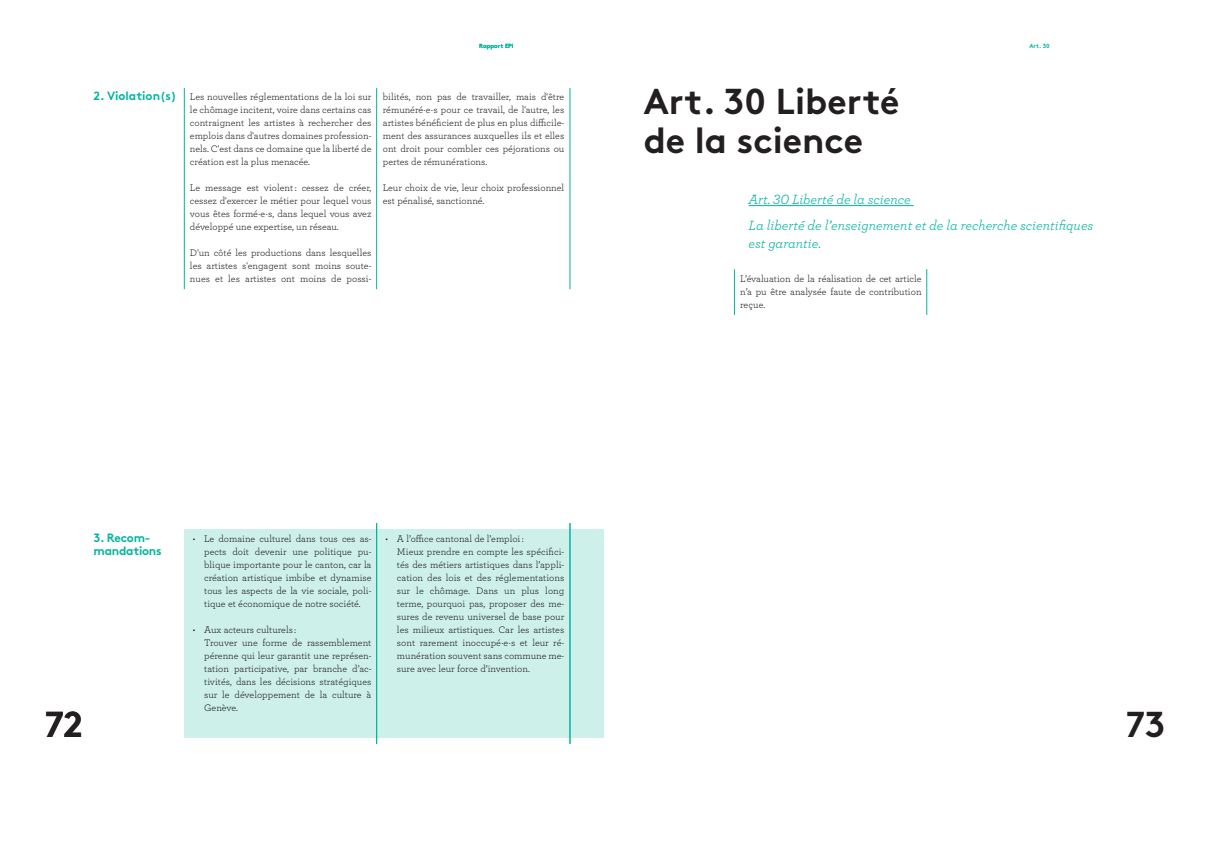
<style>
.page{position:relative;width:1208px;height:859px;background:#fff}
.page>*{position:absolute;margin:0;border:0;box-sizing:border-box;transform-origin:0 0}
._2__titre_article{font:700 36px/39px "Brown";color:#231f20}
._6__pagination{font:36px "Brown Bold Alt";color:#231f20}
._3__articles{font:14px/17.3px "Archer Book LF Italic";color:#00b59d}
._5__titres_marges{font:12px/13px "Brown Bold Alt";letter-spacing:-.02em;color:#00b59d}
._5__titres_marges-2{font:12px "Brown Bold Alt";color:#00b59d}
._1__corps{font:10px/13px "Archer";color:#231f20;text-align:justify}
._10__retrait__puces{font:10px/13px "Archer";color:#231f20;text-align:justify}
._8__en-tete{font:6px "Brown Bold Alt";color:#00b59d}
</style>
<div class="page">
<div style="left:184px;top:529px;width:420px;height:208px;background:#cdf0eb"></div>
<hr style="left:376px;top:88px;width:1px;height:201px;background:#00b59d">
<hr style="left:570px;top:88px;width:1px;height:201px;background:#00b59d">
<hr style="left:376px;top:523px;width:1px;height:221px;background:#00b59d">
<hr style="left:184px;top:88px;width:1px;height:201px;background:#00b59d">
<hr style="left:570px;top:523px;width:1px;height:221px;background:#00b59d">
<hr style="left:926px;top:269px;width:1px;height:46px;background:#00b59d">
<hr style="left:734px;top:269px;width:1px;height:46px;background:#00b59d">
<hr style="left:748px;top:205px;width:165px;height:1px;background:#00b59d">
<p class="_8__en-tete" style="left:479px;top:41px;width:36px">Rapport EPI</p>
<p class="_5__titres_marges-2" style="left:94px;top:86px;width:84px">2. Violation(s)</p>
<p class="_1__corps" style="left:190px;top:90px;width:183px">Les nouvelles réglementations de la loi sur le chômage incitent, voire dans certains cas contraignent les artistes à rechercher des emplois dans d'autres domaines profession&shy;nels. C'est dans ce domaine que la liberté de création est la plus menacée.</p>
<p class="_1__corps" style="left:190px;top:181px;width:183px">Le message est violent : cessez de créer, cessez d'exercer le métier pour lequel vous vous êtes formé·e·s, dans lequel vous avez développé une expertise, un réseau.</p>
<p class="_1__corps" style="left:190px;top:246px;width:183px">D'un côté les productions dans lesquelles les artistes s'engagent sont moins soute&shy;nues et les artistes ont moins de possi-</p>
<p class="_1__corps" style="left:383px;top:90px;width:183px">bilités, non pas de travailler, mais d'être rémunéré·e·s pour ce travail, de l'autre, les artistes bénéficient de plus en plus difficile&shy;ment des assurances auxquelles ils et elles ont droit pour combler ces péjorations ou pertes de rémunérations.</p>
<p class="_1__corps" style="left:383px;top:181px;width:183px">Leur choix de vie, leur choix professionnel est pénalisé, sanctionné.</p>
<p class="_2__titre_article" style="left:643px;top:78px;width:257px">Art. 30 Liberté de la science</p>
<p class="_8__en-tete" style="left:1029px;top:41px;width:22px">Art. 30</p>
<p class="_3__articles" style="left:748px;top:190px;width:164px">Art. 30 Liberté de la science</p>
<p class="_3__articles" style="left:748px;top:216px;width:346px">La liberté de l’enseignement et de la recherche scientifiques est garantie.</p>
<p class="_1__corps" style="left:740px;top:272px;width:183px">L’évaluation de la réalisation de cet article n’a pu être analysée faute de contribution reçue.</p>
<p class="_5__titres_marges" style="left:94px;top:530px;width:70px">3. Recom&shy;mandations</p>
<h1 class="_6__pagination" style="left:45px;top:695px;width:40px">72</h1>
<p class="_10__retrait__puces" style="left:204px;top:532px;width:169px;text-indent:-11px">• Le domaine culturel dans tous ces as&shy;pects doit devenir une politique pu&shy;blique importante pour le canton, car la création artistique imbibe et dynamise tous les aspects de la vie sociale, poli&shy;tique et économique de notre société.</p>
<p class="_10__retrait__puces" style="left:193px;top:623px;width:105px">• Aux acteurs culturels :</p>
<p class="_10__retrait__puces" style="left:204px;top:636px;width:169px">Trouver une forme de rassemblement pérenne qui leur garantit une représen&shy;tation participative, par branche d’ac&shy;tivités, dans les décisions stratégiques sur le développement de la culture à Genève.</p>
<p class="_10__retrait__puces" style="left:386px;top:532px;width:140px">• A l’office cantonal de l’emploi :</p>
<p class="_10__retrait__puces" style="left:397px;top:545px;width:169px">Mieux prendre en compte les spécifici&shy;tés des métiers artistiques dans l’appli&shy;cation des lois et des réglementations sur le chômage. Dans un plus long terme, pourquoi pas, proposer des me&shy;sures de revenu universel de base pour les milieux artistiques. Car les artistes sont rarement inoccupé·e·s et leur ré&shy;munération souvent sans commune me&shy;sure avec leur force d’invention.</p>
<p class="_6__pagination" style="left:1125px;top:695px;width:41px">73</p>
</div>
